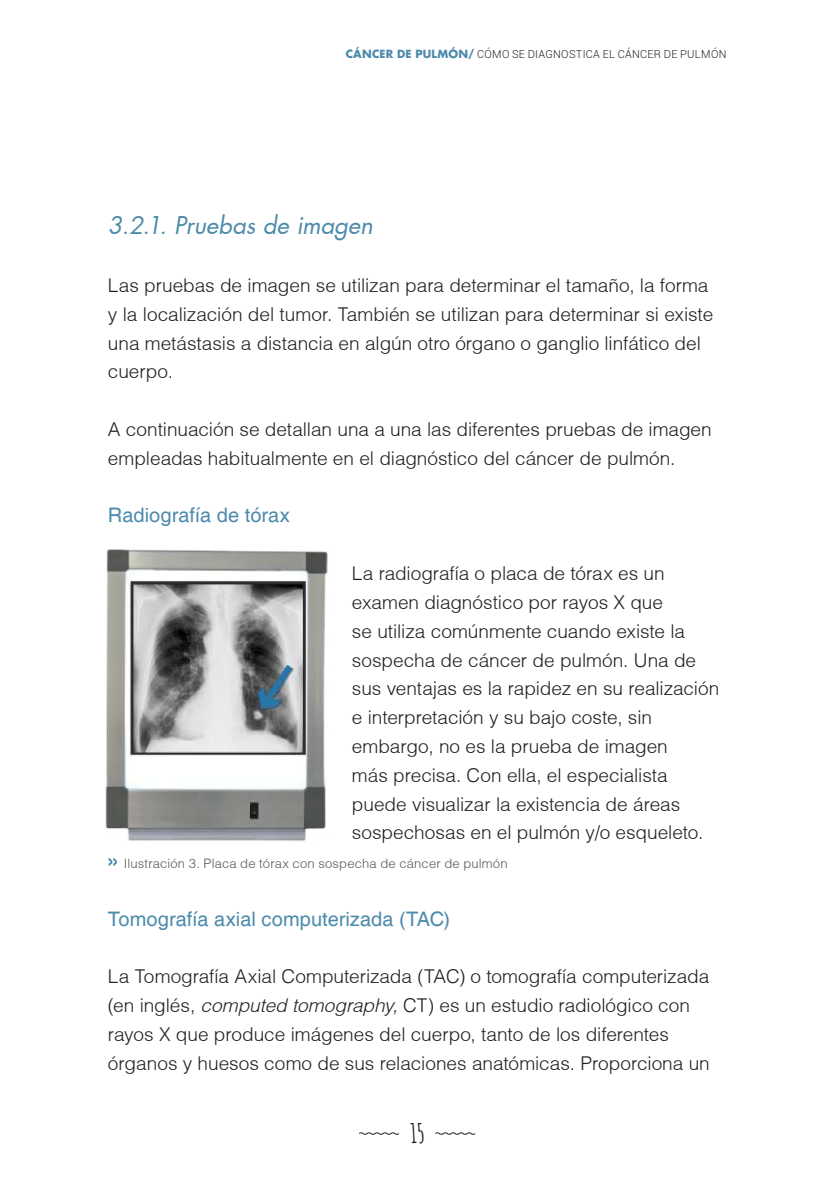
<style>
.page{position:relative;width:840px;height:1191px;background:#fff}
.page>*{position:absolute;margin:0;border:0;box-sizing:border-box;transform-origin:0 0}
.t1{font:700 26px "Amatic SC";color:#231f20}
.t2{font:italic 24px "Futura Beyaz";letter-spacing:-.005em;color:#4d8bac}
.t3{font:20px "Helvetica";color:#4d8bac}
.t4{font:300 19px/28.8px "Helvetica";color:#231f20}
.t5{font:300 13px "Helvetica";letter-spacing:.01em;color:#57585a}
.t6{font:300 11px "Roboto";letter-spacing:.025em;color:#231f20}
.s1{font-family:"Futura";font-weight:700;color:#4d8bac}
.s2{font-weight:700;font-size:22px;color:#4d8bac}
.s3{font-style:italic}
</style>
<div class="page">
<svg style="left:359px;top:1132px;width:40px;height:3px"></svg>
<svg style="left:435px;top:1132px;width:40px;height:3px"></svg>
<img style="left:105px;top:549px;width:223px;height:292px">
<p class="t6" style="left:345px;top:46px;width:382px"><span class="s1">CÁNCER DE PULMÓN/</span> CÓMO SE DIAGNOSTICA EL CÁNCER DE PULMÓN</p>
<p class="t2" style="left:108px;top:209px;width:266px">3.2.1. Pruebas de imagen</p>
<p class="t4" style="left:108px;top:271px;width:606px">Las pruebas de imagen se utilizan para determinar el tamaño, la forma y la localización del tumor. También se utilizan para determinar si existe una metástasis a distancia en algún otro órgano o ganglio linfático del cuerpo.</p>
<p class="t4" style="left:108px;top:415px;width:605px">A continuación se detallan una a una las diferentes pruebas de imagen empleadas habitualmente en el diagnóstico del cáncer de pulmón.</p>
<p class="t3" style="left:108px;top:504px;width:183px">Radiografía de tórax</p>
<p class="t4" style="left:352px;top:559px;width:369px">La radiografía o placa de tórax es un examen diagnóstico por rayos X que<br>se utiliza comúnmente cuando existe la sospecha de cáncer de pulmón. Una de sus ventajas es la rapidez en su realización e interpretación y su bajo coste, sin embargo, no es la prueba de imagen<br>más precisa. Con ella, el especialista puede visualizar la existencia de áreas sospechosas en el pulmón y/o esqueleto.</p>
<p class="t5" style="left:107px;top:855px;width:402px"><span class="s2">»</span> Ilustración 3. Placa de tórax con sospecha de cáncer de pulmón</p>
<p class="t3" style="left:108px;top:907px;width:343px">Tomografía axial computerizada (TAC)</p>
<p class="t4" style="left:108px;top:962px;width:603px">La Tomografía Axial Computerizada (TAC) o tomografía computerizada (en inglés, <span class="s3">computed tomography,</span> CT) es un estudio radiológico con rayos X que produce imágenes del cuerpo, tanto de los diferentes órganos y huesos como de sus relaciones anatómicas. Proporciona un</p>
<h1 class="t1" style="left:409px;top:1115px;width:16px">15</h1>
</div>
